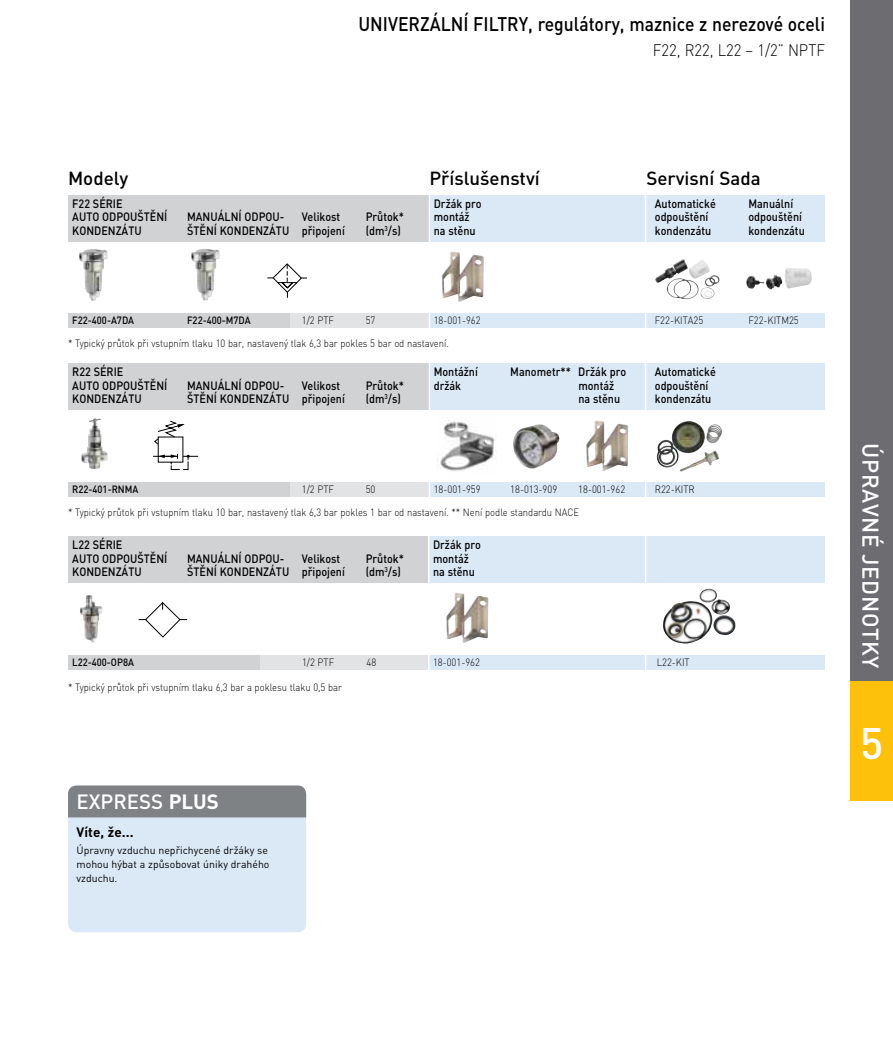
<style>
.page{position:relative;width:893px;height:1047px;background:#fff}
.page>*{position:absolute;margin:0;border:0;box-sizing:border-box;transform-origin:0 0}
.t1{font:500 43.5px "DIN";color:#fff}
.t2{font:500 22.5px "DIN";letter-spacing:.025em;color:#fff}
.t3{font:500 20.4px "DINCE";color:#fff}
.t4{font:700 20.4px "DINCE";color:#fff}
.t5{font:500 19.5px "DINCE";color:#000;scale:.9 1}
.t6{font:500 18.75px "DINCE";color:#000}
.t7{font:300 16.5px "DINCE";color:#000;scale:.9 1}
.t8{font:700 13.5px "DINCE";color:#000}
.t9{font:500 12px/13.5px "DINCE";color:#000;scale:.9 1}
.t10{font:300 10.5px "DINCE";color:#000;scale:.9 1}
.t11{font:10.5px/14.1px "DINCE";color:#000}
.t12{font:500 10.5px "DINCE";color:#000;scale:.9 1}
</style>
<div class="page">
<div style="left:850px;top:0;width:43px;height:681px;background:#6d6d71"></div>
<div style="left:850px;top:681px;width:43px;height:119px;background:#fec10b"></div>
<svg style="left:267px;top:263px;width:40px;height:35px"></svg>
<svg style="left:153px;top:421px;width:45px;height:49px"></svg>
<img style="left:440px;top:421px;width:55px;height:50px">
<img style="left:442px;top:251px;width:42px;height:51px">
<img style="left:586px;top:420px;width:42px;height:51px">
<div style="left:68px;top:313px;width:361px;height:15px;background:#e1e3e4"></div>
<div style="left:68px;top:195px;width:361px;height:47px;background:#d1d2d4"></div>
<div style="left:68px;top:313px;width:221px;height:15px;background:#d1d2d4"></div>
<div style="left:429px;top:313px;width:396px;height:15px;background:#dbe8f6"></div>
<div style="left:429px;top:195px;width:396px;height:47px;background:#dbe8f6"></div>
<hr style="left:429px;top:193px;width:1px;height:182px;background:#fff">
<hr style="left:645px;top:193px;width:1px;height:182px;background:#fff">
<div style="left:68px;top:482px;width:361px;height:15px;background:#e1e3e4"></div>
<div style="left:68px;top:363px;width:361px;height:47px;background:#d1d2d4"></div>
<div style="left:68px;top:482px;width:221px;height:15px;background:#d1d2d4"></div>
<div style="left:429px;top:482px;width:396px;height:15px;background:#dbe8f6"></div>
<div style="left:429px;top:363px;width:396px;height:47px;background:#dbe8f6"></div>
<hr style="left:429px;top:361px;width:1px;height:183px;background:#fff">
<hr style="left:645px;top:361px;width:1px;height:183px;background:#fff">
<svg style="left:139px;top:602px;width:48px;height:36px"></svg>
<div style="left:68px;top:655px;width:361px;height:15px;background:#e1e3e4"></div>
<div style="left:68px;top:536px;width:361px;height:47px;background:#d1d2d4"></div>
<div style="left:68px;top:655px;width:191px;height:15px;background:#d1d2d4"></div>
<div style="left:429px;top:655px;width:396px;height:15px;background:#dbe8f6"></div>
<div style="left:429px;top:536px;width:396px;height:47px;background:#dbe8f6"></div>
<hr style="left:428px;top:534px;width:1px;height:179px;background:#fff">
<hr style="left:645px;top:534px;width:1px;height:185px;background:#fff">
<img style="left:656px;top:421px;width:66px;height:47px">
<img style="left:746px;top:268px;width:66px;height:21px">
<img style="left:663px;top:589px;width:73px;height:55px">
<img style="left:655px;top:259px;width:65px;height:29px">
<img style="left:80px;top:595px;width:22px;height:47px">
<img style="left:81px;top:418px;width:27px;height:51px">
<img style="left:191px;top:249px;width:29px;height:52px">
<img style="left:79px;top:249px;width:29px;height:52px">
<img style="left:446px;top:592px;width:42px;height:51px">
<img style="left:513px;top:424px;width:47px;height:45px">
<div style="left:68px;top:785px;width:238px;height:147px;background:#dbe8f6;border-radius:9px"></div>
<div style="left:68px;top:785px;width:238px;height:32px;background:#7f8284"></div>
<h3 class="t5" style="left:358px;top:11px;width:26px">univerzáln</h3>
<h3 class="t5" style="left:463px;top:11px;width:22px">í filtry</h3>
<h3 class="t5" style="left:528px;top:11px;width:331px">, regulátory, maznice z nerezové oceli</h3>
<h3 class="t7" style="left:653px;top:39px;width:193px">F22, R22, L22 – 1/2” NPTF</h3>
<h3 class="t6" style="left:68px;top:166px;width:62px">Modely</h3>
<h3 class="t6" style="left:429px;top:166px;width:112px">Příslušenství</h3>
<h3 class="t6" style="left:646px;top:166px;width:116px">Servisní Sada</h3>
<p class="t9" style="left:72px;top:196px;width:42px">f22 Série<br>Auto odpo</p>
<p class="t9" style="left:130px;top:210px;width:43px">uštěn í</p>
<p class="t9" style="left:187px;top:210px;width:73px">Man uáln í odpo</p>
<p class="t9" style="left:272px;top:210px;width:15px">u-</p>
<p class="t9" style="left:302px;top:210px;width:44px">Velikost</p>
<p class="t9" style="left:366px;top:210px;width:44px">Průtok*</p>
<p class="t9" style="left:72px;top:223px;width:9px">kondenzát</p>
<p class="t9" style="left:134px;top:223px;width:10px">u</p>
<p class="t9" style="left:187px;top:223px;width:45px">štění kondenzát</p>
<p class="t9" style="left:282px;top:223px;width:71px">u připojení</p>
<p class="t9" style="left:366px;top:223px;width:41px">(dm<sup>3</sup>/s)</p>
<p class="t9" style="left:434px;top:196px;width:55px">Držák pro</p>
<p class="t9" style="left:655px;top:196px;width:69px">Automatické</p>
<p class="t9" style="left:748px;top:196px;width:51px">Manuální</p>
<p class="t9" style="left:434px;top:210px;width:41px">montáž</p>
<p class="t9" style="left:655px;top:210px;width:61px">odpouštění</p>
<p class="t9" style="left:748px;top:210px;width:61px">odpouštění</p>
<p class="t9" style="left:434px;top:223px;width:48px">na stěnu</p>
<p class="t9" style="left:655px;top:223px;width:64px">kondenzátu</p>
<p class="t9" style="left:748px;top:223px;width:64px">kondenzátu</p>
<p class="t12" style="left:72px;top:314px;width:70px">F22-400-A7DA</p>
<p class="t12" style="left:187px;top:314px;width:72px">F22-400-M7DA</p>
<p class="t10" style="left:302px;top:314px;width:37px">1/2 PTF</p>
<p class="t10" style="left:366px;top:314px;width:12px">57</p>
<p class="t10" style="left:434px;top:314px;width:54px">18-001-962</p>
<p class="t10" style="left:655px;top:314px;width:55px">F22-KITA25</p>
<p class="t10" style="left:748px;top:314px;width:58px">F22-KITM25</p>
<p class="t10" style="left:68px;top:337px;width:425px">* Typický průtok při vstupním tlaku 10 bar, nastavený tlak 6,3 bar pokles 5 bar od nastavení.</p>
<p class="t9" style="left:72px;top:365px;width:42px">r22 Série<br>Auto odpo</p>
<p class="t9" style="left:130px;top:378px;width:43px">uštěn í</p>
<p class="t9" style="left:187px;top:378px;width:73px">Man uáln í odpo</p>
<p class="t9" style="left:272px;top:378px;width:15px">u-</p>
<p class="t9" style="left:302px;top:378px;width:44px">Velikost</p>
<p class="t9" style="left:366px;top:378px;width:44px">Průtok*</p>
<p class="t9" style="left:72px;top:392px;width:9px">kondenzát</p>
<p class="t9" style="left:134px;top:392px;width:10px">u</p>
<p class="t9" style="left:187px;top:392px;width:45px">štění kondenzát</p>
<p class="t9" style="left:282px;top:392px;width:71px">u připojení</p>
<p class="t9" style="left:366px;top:392px;width:41px">(dm<sup>3</sup>/s)</p>
<p class="t9" style="left:434px;top:365px;width:51px">Montážní</p>
<p class="t9" style="left:510px;top:365px;width:130px">Manometr** Držák pro</p>
<p class="t9" style="left:655px;top:365px;width:69px">Automatické</p>
<p class="t9" style="left:434px;top:378px;width:32px">držák</p>
<p class="t9" style="left:578px;top:378px;width:41px">montáž</p>
<p class="t9" style="left:655px;top:378px;width:61px">odpouštění</p>
<p class="t9" style="left:578px;top:392px;width:48px">na stěnu</p>
<p class="t9" style="left:655px;top:392px;width:64px">kondenzátu</p>
<p class="t12" style="left:72px;top:482px;width:75px">R22-401-RNMA</p>
<p class="t10" style="left:302px;top:483px;width:37px">1/2 PTF</p>
<p class="t10" style="left:366px;top:483px;width:12px">50</p>
<p class="t10" style="left:434px;top:483px;width:54px">18-001-959</p>
<p class="t10" style="left:510px;top:483px;width:54px">18-013-909</p>
<p class="t10" style="left:578px;top:483px;width:54px">18-001-962</p>
<p class="t10" style="left:655px;top:483px;width:46px">R22-KITR</p>
<p class="t10" style="left:68px;top:506px;width:569px">* Typický průtok při vstupním tlaku 10 bar, nastavený tlak 6,3 bar pokles 1 bar od nastavení. ** Není podle standardu NACE</p>
<p class="t9" style="left:72px;top:538px;width:42px">l22 Série<br>Auto odpo</p>
<p class="t9" style="left:130px;top:551px;width:43px">uštěn í</p>
<p class="t9" style="left:187px;top:551px;width:73px">Man uáln í odpo</p>
<p class="t9" style="left:272px;top:551px;width:15px">u-</p>
<p class="t9" style="left:302px;top:551px;width:44px">Velikost</p>
<p class="t9" style="left:366px;top:551px;width:44px">Průtok*</p>
<p class="t9" style="left:72px;top:565px;width:9px">kondenzát</p>
<p class="t9" style="left:134px;top:565px;width:10px">u</p>
<p class="t9" style="left:187px;top:565px;width:45px">štění kondenzát</p>
<p class="t9" style="left:282px;top:565px;width:71px">u připojení</p>
<p class="t9" style="left:366px;top:565px;width:41px">(dm<sup>3</sup>/s)</p>
<p class="t9" style="left:433px;top:538px;width:55px">Držák pro montáž na stěnu</p>
<p class="t12" style="left:72px;top:655px;width:70px">L22-400-OP8A</p>
<p class="t10" style="left:302px;top:655px;width:37px">1/2 PTF</p>
<p class="t10" style="left:367px;top:655px;width:12px">48</p>
<p class="t10" style="left:68px;top:681px;width:306px">* Typický průtok při vstupním tlaku 6,3 bar a poklesu tlaku 0,5 bar</p>
<p class="t10" style="left:433px;top:655px;width:54px">18-001-962</p>
<p class="t10" style="left:657px;top:655px;width:38px">L22-KIT</p>
<h3 class="t3" style="left:77px;top:788px;width:26px">Express</h3>
<h3 class="t4" style="left:169px;top:788px;width:50px">plus</h3>
<p class="t8" style="left:77px;top:823px;width:58px">Víte, že...</p>
<p class="t11" style="left:77px;top:843px;width:194px">Úpravny vzduchu nepřichycené držáky se mohou hýbat a způsobovat úniky drahého vzduchu.</p>
<h2 class="t2" style="left:885px;top:443px;width:227px;rotate:90deg">ÚPRAVNÉ JEDNOTKY</h2>
<h1 class="t1" style="left:860px;top:715px;width:25px">5</h1>
</div>
